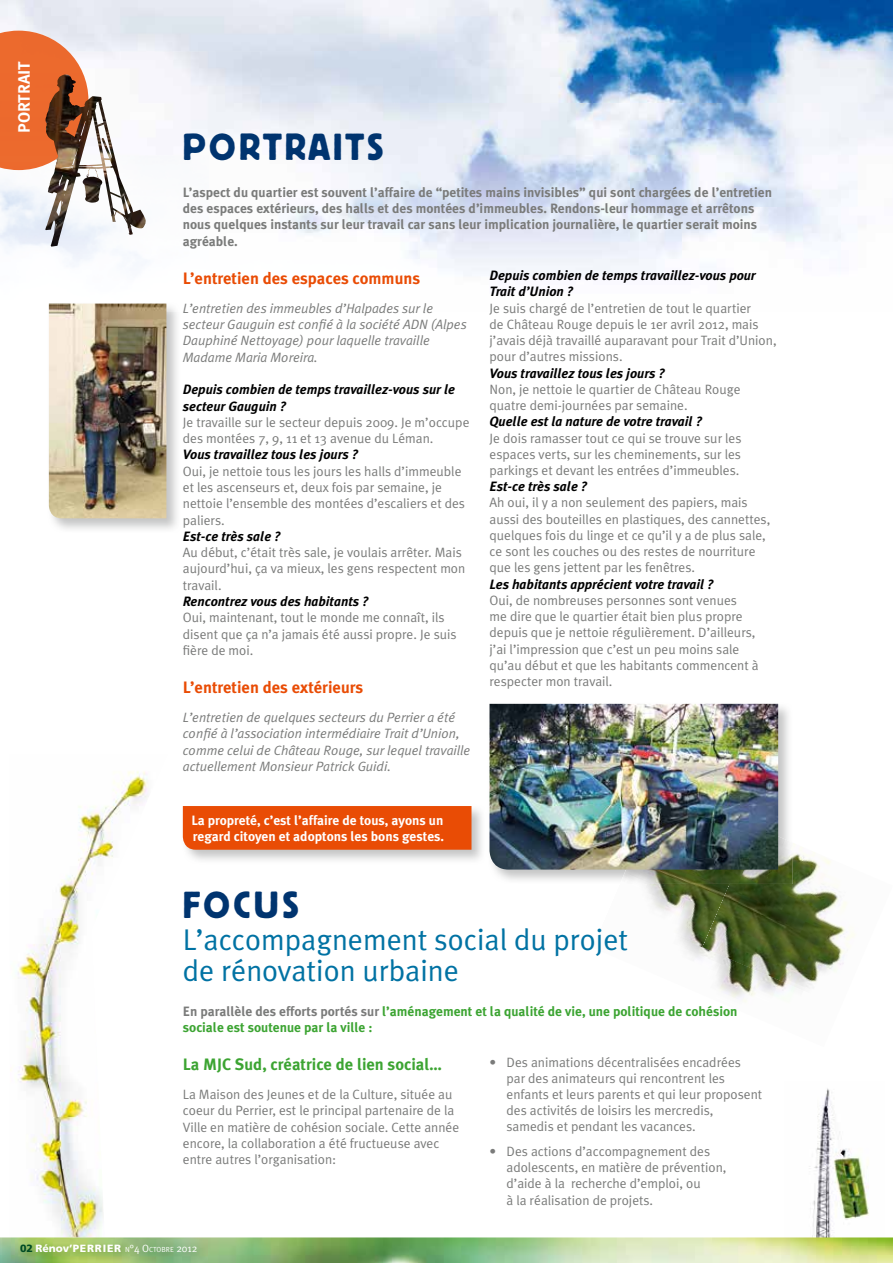
<style>
.page{position:relative;width:893px;height:1263px;background:#fff}
.page>*{position:absolute;margin:0;border:0;box-sizing:border-box;transform-origin:0 0}
.t1{font:37.5px "Block BE";letter-spacing:.085em;color:#00346f}
.t2{font:30px/31.5px "Meta Plus Normal";color:#0072a3}
.t3{font:700 16.5px "Meta Plus";color:#e94c05}
.t4{font:700 16.5px "Meta Plus";color:#3ca432}
.t5{font:700 16.5px "Meta Plus";color:#fff}
.t6{font:13.5px/16.2px "Meta Plus Normal";color:#7a7b7a}
.t7{font:italic 13.5px/16.4px "Meta Plus Normal";color:#7a7b7a}
.t8{font:italic 700 13.5px/16.4px "Meta Plus";color:#000}
.t9{font:700 13.5px/16.2px "Meta Plus";color:#7a7b7a}
.t10{font:700 13.5px/16.2px "Meta Plus";color:#3ca432}
.t11{font:700 13.5px/16.2px "Meta Plus";color:#fff}
.t12{font:900 10.5px "Frutiger";letter-spacing:.075em;color:#fff}
.s1{color:#7a7b7a}
.s2{color:#004b24}
.s3{font-family:"Meta Plus Normal";font-weight:400;font-size:7.35px}
.s4{font-family:"Meta Plus Normal";font-weight:400}
</style>
<div class="page">
<img style="left:730px;top:843px;width:125px;height:122px">
<img style="left:684px;top:907px;width:157px;height:95px">
<img style="left:645px;top:884px;width:85px;height:63px">
<img style="left:812px;top:1088px;width:57px;height:149px">
<img style="left:420px;top:0;width:473px;height:276px">
<img style="left:88px;top:52px;width:332px;height:103px">
<img style="left:0;top:155px;width:420px;height:108px">
<img style="left:10px;top:771px;width:138px;height:466px">
<img style="left:0;top:1237px;width:893px;height:26px">
<img style="left:0;top:31px;width:88px;height:139px">
<img style="left:15px;top:1239px;width:193px;height:24px">
<img style="left:45px;top:75px;width:44px;height:172px">
<img style="left:182px;top:806px;width:300px;height:54px">
<div style="left:183px;top:806px;width:288px;height:44px;background:#e94c05"></div>
<img style="left:48px;top:303px;width:129px;height:226px">
<img style="left:49px;top:304px;width:117px;height:214px">
<img style="left:489px;top:703px;width:300px;height:177px">
<img style="left:620px;top:822px;width:173px;height:62px">
<img style="left:489px;top:704px;width:289px;height:165px">
<p class="t5" style="left:15px;top:133px;width:73px;rotate:-90deg">PORTRAIT</p>
<h1 class="t1" style="left:183px;top:125px;width:202px">PORTRAITS</h1>
<p class="t9" style="left:183px;top:184px;width:591px">L’aspect du quartier est souvent l’affaire de “petites mains invisibles” qui sont chargées de l’entretien des espaces extérieurs, des halls et des montées d’immeubles. Rendons-leur hommage et arrêtons nous quelques instants sur leur travail car sans leur implication journalière, le quartier serait moins agréable.</p>
<p class="t3" style="left:183px;top:269px;width:239px">L’entretien des espaces communs</p>
<p class="t7" style="left:183px;top:300px;width:285px">L’entretien des immeubles d’Halpades sur le secteur Gauguin est confié à la société ADN (Alpes Dauphiné Nettoyage) pour laquelle travaille Madame Maria Moreira.</p>
<p class="t8" style="left:183px;top:381px;width:274px">Depuis combien de temps travaillez-vous sur le secteur Gauguin ?</p>
<p class="t6" style="left:183px;top:414px;width:288px">Je travaille sur le secteur depuis 2009. Je m’occupe des montées 7, 9, 11 et 13 avenue du Léman.</p>
<p class="t8" style="left:183px;top:446px;width:177px">Vous travaillez tous les jours ?</p>
<p class="t6" style="left:183px;top:463px;width:284px">Oui, je nettoie tous les jours les halls d’immeuble et les ascenseurs et, deux fois par semaine, je nettoie l’ensemble des montées d’escaliers et des paliers.</p>
<p class="t8" style="left:183px;top:528px;width:100px">Est-ce très sale ?</p>
<p class="t6" style="left:183px;top:544px;width:284px">Au début, c’était très sale, je voulais arrêter. Mais aujourd’hui, ça va mieux, les gens respectent mon travail.</p>
<p class="t8" style="left:183px;top:593px;width:188px">Rencontrez vous des habitants ?</p>
<p class="t6" style="left:183px;top:609px;width:275px">Oui, maintenant, tout le monde me connaît, ils disent que ça n’a jamais été aussi propre. Je suis fière de moi.</p>
<p class="t3" style="left:183px;top:678px;width:182px">L’entretien des extérieurs</p>
<p class="t7" style="left:183px;top:709px;width:289px">L’entretien de quelques secteurs du Perrier a été confié à l’association intermédiaire Trait d’Union, comme celui de Château Rouge, sur lequel travaille actuellement Monsieur Patrick Guidi.</p>
<p class="t8" style="left:489px;top:267px;width:268px">Depuis combien de temps travaillez-vous pour<br>Trait d’Union ?</p>
<p class="t6" style="left:489px;top:300px;width:289px">Je suis chargé de l’entretien de tout le quartier<br>de Château Rouge depuis le 1er avril 2012, mais j’avais déjà travaillé auparavant pour Trait d’Union, pour d’autres missions.</p>
<p class="t8" style="left:489px;top:365px;width:177px">Vous travaillez tous les jours ?</p>
<p class="t6" style="left:489px;top:381px;width:253px">Non, je nettoie le quartier de Château Rouge quatre demi-journées par semaine.</p>
<p class="t8" style="left:489px;top:413px;width:214px">Quelle est la nature de votre travail ?</p>
<p class="t6" style="left:489px;top:430px;width:254px;text-align:justify">Je dois ramasser tout ce qui se trouve sur les espaces verts, sur les cheminements, sur les parkings et devant les entrées d’immeubles.</p>
<p class="t8" style="left:489px;top:478px;width:100px">Est-ce très sale ?</p>
<p class="t6" style="left:489px;top:494px;width:282px">Ah oui, il y a non seulement des papiers, mais aussi des bouteilles en plastiques, des cannettes, quelques fois du linge et ce qu’il y a de plus sale, ce sont les couches ou des restes de nourriture que les gens jettent par les fenêtres.</p>
<p class="t8" style="left:489px;top:576px;width:226px">Les habitants apprécient votre travail ?</p>
<p class="t6" style="left:489px;top:592px;width:271px">Oui, de nombreuses personnes sont venues<br>me dire que le quartier était bien plus propre depuis que je nettoie régulièrement. D’ailleurs, j’ai l’impression que c’est un peu moins sale qu’au début et que les habitants commencent à respecter mon travail.</p>
<p class="t11" style="left:191px;top:812px;width:254px">La propreté, c’est l’affaire de tous, ayons un regard citoyen et adoptons les bons gestes.</p>
<h1 class="t1" style="left:183px;top:884px;width:117px">FOCUS</h1>
<h2 class="t2" style="left:183px;top:923px;width:447px">L’accompagnement social du projet de rénovation urbaine</h2>
<p class="t10" style="left:183px;top:1003px;width:556px"><span class="s1">En parallèle des efforts portés sur</span> l’aménagement et la qualité de vie, une politique de cohésion sociale est soutenue par la ville :</p>
<p class="t4" style="left:183px;top:1055px;width:260px">La MJC Sud, créatrice de lien social…</p>
<p class="t6" style="left:183px;top:1086px;width:278px">La Maison des Jeunes et de la Culture, située au coeur du Perrier, est le principal partenaire de la Ville en matière de cohésion sociale. Cette année encore, la collaboration a été fructueuse avec entre autres l’organisation:</p>
<p class="t6" style="left:506px;top:1053px;width:257px;text-indent:-17px">• Des animations décentralisées encadrées par des animateurs qui rencontrent les enfants et leurs parents et qui leur proposent des activités de loisirs les mercredis, samedis et pendant les vacances.</p>
<p class="t6" style="left:506px;top:1143px;width:221px;text-indent:-17px">• Des actions d’accompagnement des adolescents, en matière de prévention, d’aide à la recherche d’emploi, ou<br>à la réalisation de projets.</p>
<p class="t12" style="left:20px;top:1242px;width:179px"><span class="s2">02</span> Rénov’PERRIER <span class="s3">N</span><span class="s4">°4 O</span><span class="s3">CTOBRE</span> <span class="s4">2012</span></p>
</div>
